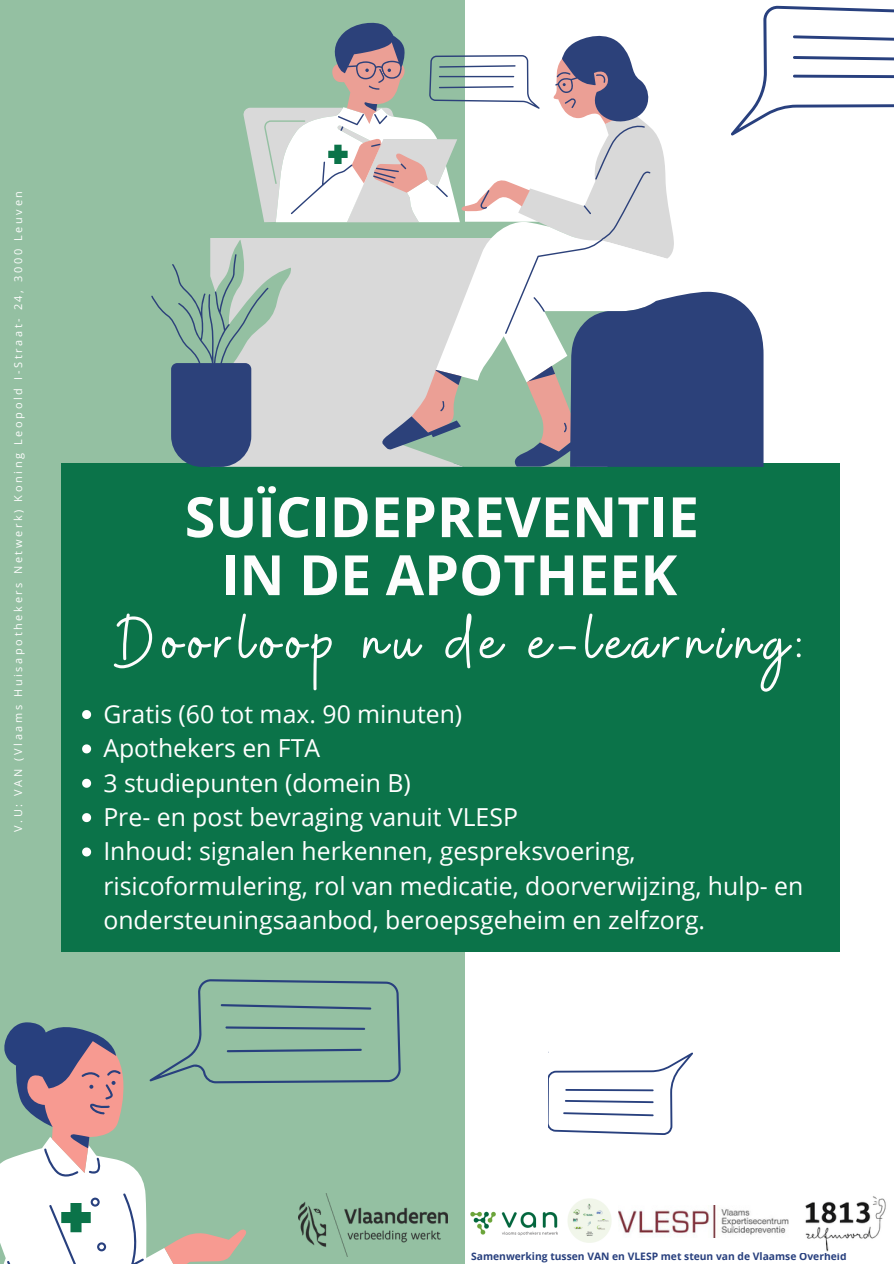
<style>
.page{position:relative;width:894px;height:1264px;background:#fff}
.page>*{position:absolute;margin:0;border:0;box-sizing:border-box;transform-origin:0 0}
.t1{font:76.2px "Buffalo";letter-spacing:.08em;color:#fdfdfd}
.t2{font:700 55.5px/58.1px "Open Sans";color:#fdfdfd;text-align:center}
.t3{font:24.75px/34.3px "Open Sans";color:#fff}
.t4{font:600 19.8px "Montserrat";letter-spacing:.4em;color:#fff}
.t5{font:10.95px "Open Sans";letter-spacing:.24em;color:#fdfdfd}
.t6{font:700 10.35px "Open Sans";color:#28407e}
</style>
<div class="page">
<div style="left:0;top:0;width:464px;height:1263px;background:#94c0a2"></div>
<div style="left:61px;top:462px;width:778px;height:489px;background:#0b7349"></div>
<svg style="left:763px;top:6px;width:130px;height:112px"></svg>
<svg style="left:0;top:979px;width:401px;height:284px"></svg>
<svg style="left:61px;top:1202px;width:30px;height:30px"></svg>
<svg style="left:548px;top:1051px;width:145px;height:84px"></svg>
<svg style="left:151px;top:21px;width:612px;height:446px"></svg>
<svg style="left:328px;top:145px;width:19px;height:19px"></svg>
<svg style="left:82px;top:710px;width:9px;height:9px"></svg>
<svg style="left:82px;top:744px;width:9px;height:9px"></svg>
<svg style="left:82px;top:778px;width:9px;height:9px"></svg>
<svg style="left:82px;top:813px;width:9px;height:9px"></svg>
<svg style="left:82px;top:847px;width:9px;height:9px"></svg>
<img style="left:618px;top:1205px;width:170px;height:32px">
<img style="left:471px;top:1198px;width:140px;height:43px">
<img style="left:805px;top:1196px;width:81px;height:56px">
<img style="left:298px;top:1193px;width:149px;height:63px">
<p class="t5" style="left:10px;top:832px;width:642px;rotate:-90deg">V.U: VAN (Vlaams Huisapothekers Netwerk) Koning Leopold I-Straat- 24, 3000 Leuven</p>
<h2 class="t2" style="left:185px;top:486px;width:515px">SUÏCIDEPREVENTIE<br>IN DE APOTHEEK</h2>
<p class="t4" style="left:378px;top:538px;width:139px">NATALIE</p>
<h1 class="t1" style="left:117px;top:592px;width:687px">Doorloop nu de e-learning:</h1>
<p class="t3" style="left:103px;top:696px;width:701px">Gratis (60 tot max. 90 minuten)<br>Apothekers en FTA<br>3 studiepunten (domein B)<br>Pre- en post bevraging vanuit VLESP<br>Inhoud: signalen herkennen, gespreksvoering, risicoformulering, rol van medicatie, doorverwijzing, hulp- en ondersteuningsaanbod, beroepsgeheim en zelfzorg.</p>
<p class="t6" style="left:471px;top:1248px;width:377px">Samenwerking tussen VAN en VLESP met steun van de Vlaamse Overheid</p>
</div>
